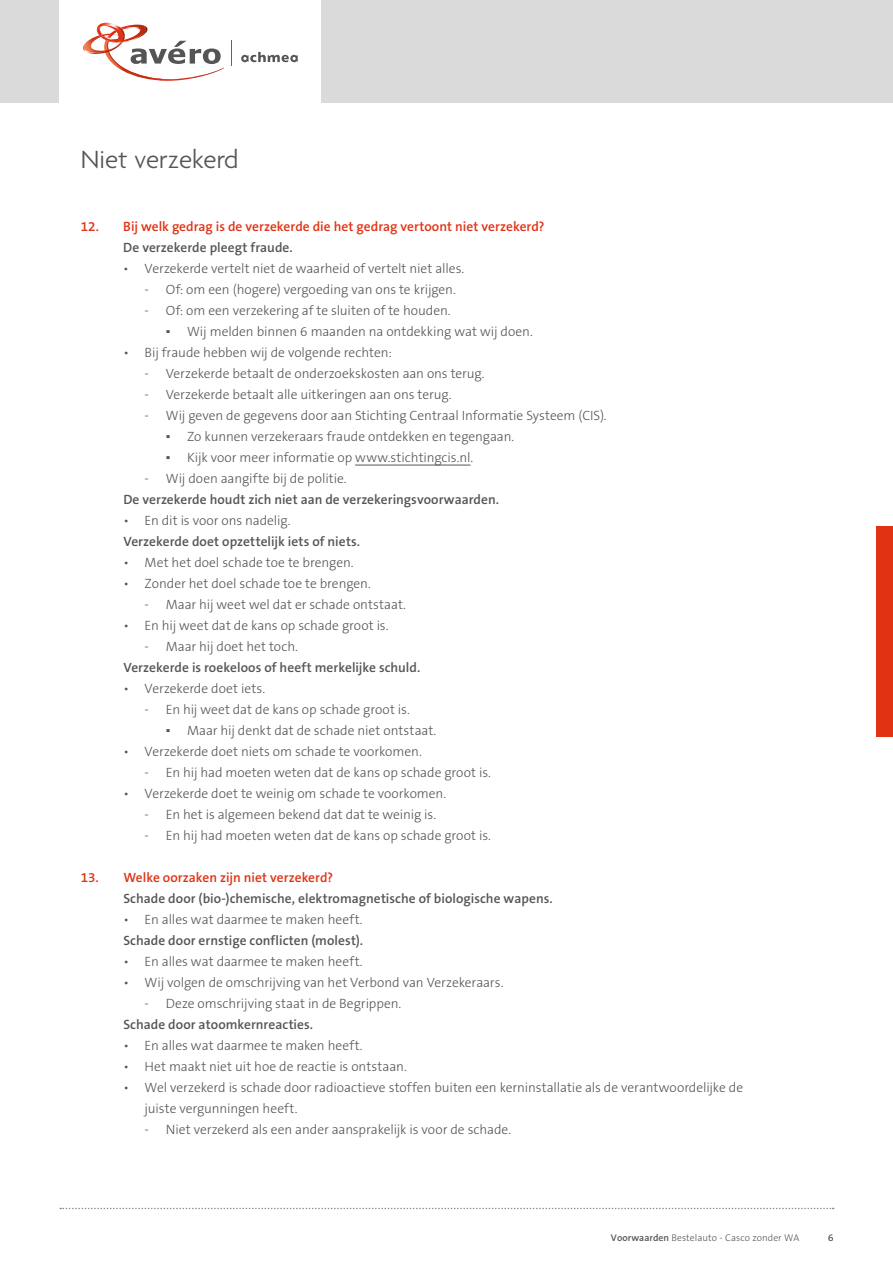
<style>
.page{position:relative;width:893px;height:1263px;background:#fff}
.page>*{position:absolute;margin:0;border:0;box-sizing:border-box;transform-origin:0 0}
.t1{font:300 27px "Agenda";color:#555}
.t2{font:300 13.5px/21px "The Sans B3";letter-spacing:-.005em;color:#555}
.t3{font:600 13.5px "The Sans B6";letter-spacing:.005em;color:#555}
.t4{font:600 13.5px "The Sans B6";color:#e13214}
.t5{font:300 9.75px "The Sans B3";letter-spacing:.005em;color:#555}
.s1{font-family:"Verdana";font-weight:400}
.s2{font-family:"The Sans B6";font-weight:600}
</style>
<div class="page">
<div style="left:0;top:0;width:893px;height:103px;background:#dadada"></div>
<div style="left:60px;top:0;width:261px;height:103px;background:#fff"></div>
<svg style="left:241px;top:52px;width:57px;height:10px"></svg>
<svg style="left:83px;top:22px;width:141px;height:59px"></svg>
<svg style="left:231px;top:41px;width:1px;height:25px"></svg>
<svg style="left:60px;top:1208px;width:774px;height:1px"></svg>
<div style="left:876px;top:526px;width:17px;height:211px;background:#e13214"></div>
<hr style="left:355px;top:465px;width:115px;height:1px;background:#555">
<h1 class="t1" style="left:81px;top:145px;width:159px">Niet verzekerd</h1>
<p class="t4" style="left:81px;top:219px;width:465px">12. Bij welk gedrag is de verzekerde die het gedrag vertoont niet verzekerd?</p>
<p class="t3" style="left:123px;top:240px;width:171px">De verzekerde pleegt fraude.</p>
<p class="t2" style="left:123px;top:259px;width:343px">• Verzekerde vertelt niet de waarheid of vertelt niet alles.</p>
<p class="t2" style="left:145px;top:280px;width:313px">- Of: om een (hogere) vergoeding van ons te krijgen.</p>
<p class="t2" style="left:145px;top:301px;width:308px">- Of: om een verzekering af te sluiten of te houden.</p>
<p class="t2" style="left:166px;top:322px;width:368px"><span class="s1">▪</span> Wij melden binnen 6 maanden na ontdekking wat wij doen.</p>
<p class="t2" style="left:123px;top:343px;width:270px">• Bij fraude hebben wij de volgende rechten:</p>
<p class="t2" style="left:145px;top:364px;width:342px">- Verzekerde betaalt de onderzoekskosten aan ons terug.</p>
<p class="t2" style="left:145px;top:385px;width:309px">- Verzekerde betaalt alle uitkeringen aan ons terug.</p>
<p class="t2" style="left:145px;top:406px;width:464px">- Wij geven de gegevens door aan Stichting Centraal Informatie Systeem (CIS).</p>
<p class="t2" style="left:166px;top:427px;width:350px"><span class="s1">▪</span> Zo kunnen verzekeraars fraude ontdekken en tegengaan.</p>
<p class="t2" style="left:166px;top:448px;width:309px"><span class="s1">▪</span> Kijk voor meer informatie op www.stichtingcis.nl.</p>
<p class="t2" style="left:145px;top:469px;width:204px">- Wij doen aangifte bij de politie.</p>
<p class="t3" style="left:123px;top:492px;width:377px">De verzekerde houdt zich niet aan de verzekeringsvoorwaarden.</p>
<p class="t2" style="left:123px;top:511px;width:169px">• En dit is voor ons nadelig.</p>
<p class="t3" style="left:123px;top:534px;width:238px">Verzekerde doet opzettelijk iets of niets.</p>
<p class="t2" style="left:123px;top:553px;width:232px">• Met het doel schade toe te brengen.</p>
<p class="t2" style="left:123px;top:574px;width:249px">• Zonder het doel schade toe te brengen.</p>
<p class="t2" style="left:145px;top:595px;width:263px">- Maar hij weet wel dat er schade ontstaat.</p>
<p class="t2" style="left:123px;top:616px;width:267px">• En hij weet dat de kans op schade groot is.</p>
<p class="t2" style="left:145px;top:637px;width:155px">- Maar hij doet het toch.</p>
<p class="t3" style="left:123px;top:661px;width:299px">Verzekerde is roekeloos of heeft merkelijke schuld.</p>
<p class="t2" style="left:123px;top:679px;width:143px">• Verzekerde doet iets.</p>
<p class="t2" style="left:145px;top:700px;width:267px">- En hij weet dat de kans op schade groot is.</p>
<p class="t2" style="left:166px;top:721px;width:272px"><span class="s1">▪</span> Maar hij denkt dat de schade niet ontstaat.</p>
<p class="t2" style="left:123px;top:742px;width:300px">• Verzekerde doet niets om schade te voorkomen.</p>
<p class="t2" style="left:145px;top:763px;width:348px">- En hij had moeten weten dat de kans op schade groot is.</p>
<p class="t2" style="left:123px;top:784px;width:324px">• Verzekerde doet te weinig om schade te voorkomen.</p>
<p class="t2" style="left:145px;top:805px;width:293px">- En het is algemeen bekend dat dat te weinig is.</p>
<p class="t2" style="left:145px;top:826px;width:348px">- En hij had moeten weten dat de kans op schade groot is.</p>
<p class="t4" style="left:81px;top:871px;width:254px">13. Welke oorzaken zijn niet verzekerd?</p>
<p class="t3" style="left:123px;top:892px;width:431px">Schade door (bio-)chemische, elektromagnetische of biologische wapens.</p>
<p class="t2" style="left:123px;top:910px;width:241px">• En alles wat daarmee te maken heeft.</p>
<p class="t3" style="left:123px;top:934px;width:241px">Schade door ernstige conflicten (molest).</p>
<p class="t2" style="left:123px;top:952px;width:241px">• En alles wat daarmee te maken heeft.</p>
<p class="t2" style="left:123px;top:973px;width:382px">• Wij volgen de omschrijving van het Verbond van Verzekeraars.</p>
<p class="t2" style="left:145px;top:994px;width:258px">- Deze omschrijving staat in de Begrippen.</p>
<p class="t3" style="left:123px;top:1018px;width:191px">Schade door atoomkernreacties.</p>
<p class="t2" style="left:123px;top:1036px;width:241px">• En alles wat daarmee te maken heeft.</p>
<p class="t2" style="left:123px;top:1057px;width:285px">• Het maakt niet uit hoe de reactie is ontstaan.</p>
<p class="t2" style="left:145px;top:1078px;width:600px;text-indent:-21px">• Wel verzekerd is schade door radioactieve stoffen buiten een kerninstallatie als de verantwoordelijke de juiste vergunningen heeft.</p>
<p class="t2" style="left:145px;top:1120px;width:368px">- Niet verzekerd als een ander aansprakelijk is voor de schade.</p>
<p class="t5" style="left:611px;top:1233px;width:190px"><span class="s2">Voorwaarden</span> Bestelauto - Casco zonder WA</p>
<p class="t5" style="left:828px;top:1233px;width:7px">6</p>
</div>
